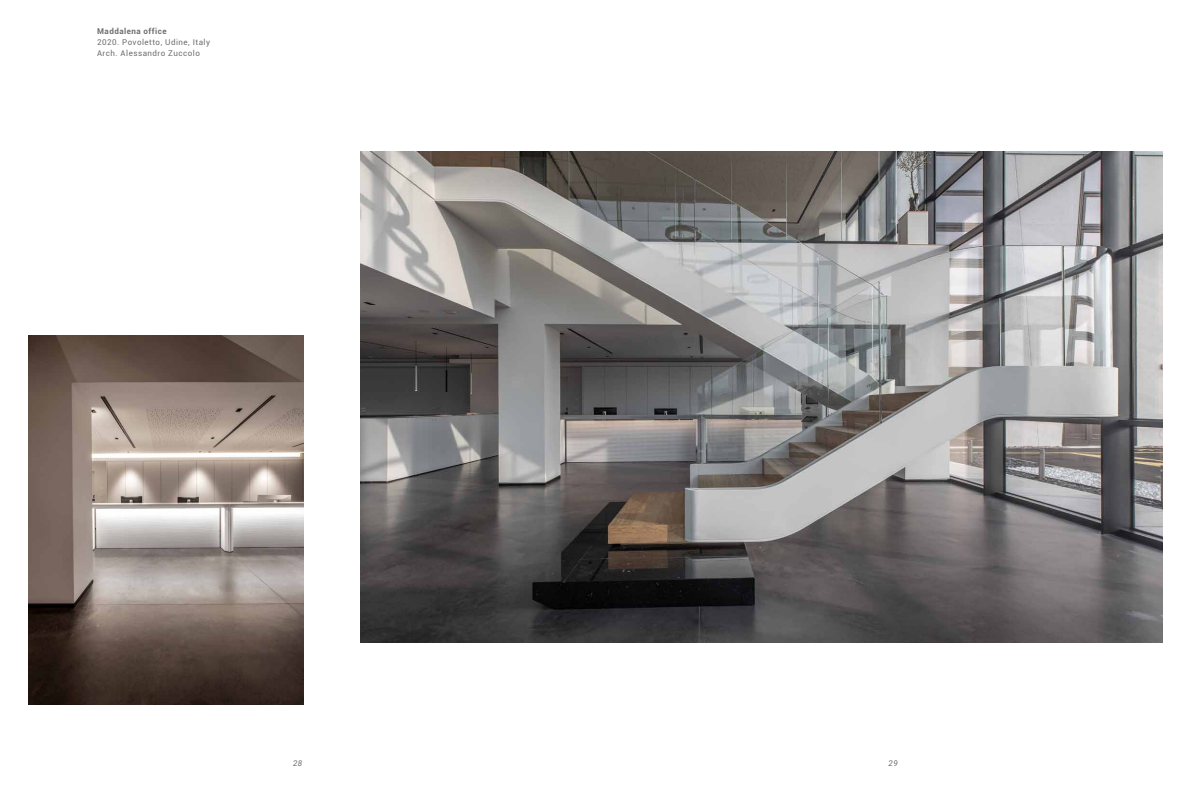
<style>
.page{position:relative;width:1191px;height:794px;background:#fff}
.page>*{position:absolute;margin:0;border:0;box-sizing:border-box;transform-origin:0 0}
.t1{font:8px/11px "Roboto";letter-spacing:.06em;color:#6d6e71}
.t2{font:700 8px "Roboto";letter-spacing:.06em;color:#6d6e71}
.t3{font:italic 8px "Roboto";color:#6d6e71}
</style>
<div class="page">
<img style="left:28px;top:335px;width:275px;height:369px">
<img style="left:360px;top:151px;width:802px;height:492px">
<p class="t2" style="left:97px;top:26px;width:71px">Maddalena office</p>
<p class="t1" style="left:97px;top:37px;width:114px">2020. Povoletto, Udine, Italy<br>Arch. Alessandro Zuccolo</p>
<p class="t3" style="left:293px;top:757px;width:11px">28</p>
<p class="t3" style="left:888px;top:757px;width:11px">29</p>
</div>
